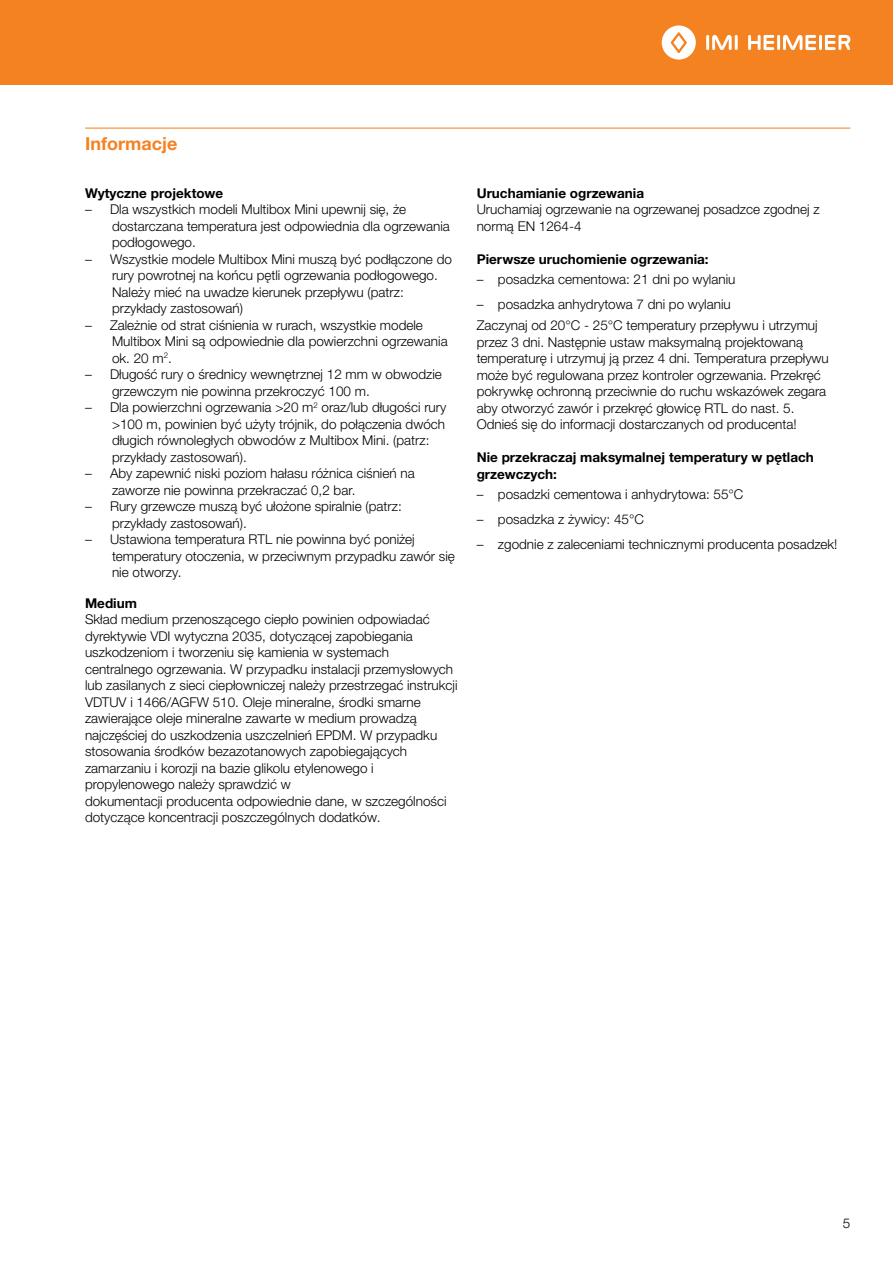
<style>
.page{position:relative;width:893px;height:1263px;background:#fff}
.page>*{position:absolute;margin:0;border:0;box-sizing:border-box;transform-origin:0 0}
.t1{font:700 18px "Helvetica Neue LTW1 G";color:#f58220}
.t2{font:300 13.5px/16.5px "Helvetica Neue LTW1 G";color:#000}
.t3{font:700 13.5px/16.5px "Helvetica Neue LTW1 G";color:#000}
</style>
<div class="page">
<div style="left:0;top:0;width:893px;height:85px;background:#f58220"></div>
<hr style="left:706px;top:35px;width:3px;height:15px;background:#fff">
<hr style="left:735px;top:35px;width:3px;height:15px;background:#fff">
<svg style="left:712px;top:35px;width:20px;height:15px"></svg>
<svg style="left:662px;top:25px;width:34px;height:35px"></svg>
<hr style="left:777px;top:35px;width:3px;height:15px;background:#fff">
<svg style="left:748px;top:35px;width:26px;height:15px"></svg>
<hr style="left:819px;top:35px;width:3px;height:15px;background:#fff">
<svg style="left:783px;top:35px;width:33px;height:15px"></svg>
<svg style="left:825px;top:35px;width:25px;height:15px"></svg>
<hr style="left:85px;top:128px;width:765px;height:1px;background:#f58220">
<h1 class="t1" style="left:85px;top:132px;width:94px">Informacje</h1>
<p class="t3" style="left:85px;top:184px;width:140px">Wytyczne projektowe</p>
<p class="t2" style="left:112px;top:201px;width:339px;text-indent:-27px">– Dla wszystkich modeli Multibox Mini upewnij się, że dostarczana temperatura jest odpowiednia dla ogrzewania podłogowego.</p>
<p class="t2" style="left:112px;top:251px;width:341px;text-indent:-27px">– Wszystkie modele Multibox Mini muszą być podłączone do rury powrotnej na końcu pętli ogrzewania podłogowego.<br>Należy mieć na uwadze kierunek przepływu (patrz: przykłady zastosowań)</p>
<p class="t2" style="left:112px;top:317px;width:337px;text-indent:-27px">– Zależnie od strat ciśnienia w rurach, wszystkie modele<br>Multibox Mini są odpowiednie dla powierzchni ogrzewania ok. 20 m<sup>2</sup>.</p>
<p class="t2" style="left:112px;top:366px;width:331px;text-indent:-27px">– Długość rury o średnicy wewnętrznej 12 mm w obwodzie grzewczym nie powinna przekroczyć 100 m.</p>
<p class="t2" style="left:112px;top:399px;width:336px;text-indent:-27px">– Dla powierzchni ogrzewania &gt;20 m<sup>2</sup> oraz/lub długości rury &gt;100 m, powinien być użyty trójnik, do połączenia dwóch długich równoległych obwodów z Multibox Mini. (patrz: przykłady zastosowań).</p>
<p class="t2" style="left:112px;top:465px;width:304px;text-indent:-27px">– Aby zapewnić niski poziom hałasu różnica ciśnień na zaworze nie powinna przekraczać 0,2 bar.</p>
<p class="t2" style="left:112px;top:498px;width:291px;text-indent:-27px">– Rury grzewcze muszą być ułożone spiralnie (patrz: przykłady zastosowań).</p>
<p class="t2" style="left:112px;top:531px;width:344px;text-indent:-27px">– Ustawiona temperatura RTL nie powinna być poniżej temperatury otoczenia, w przeciwnym przypadku zawór się nie otworzy.</p>
<p class="t3" style="left:85px;top:595px;width:53px">Medium</p>
<p class="t2" style="left:85px;top:611px;width:374px">Skład medium przenoszącego ciepło powinien odpowiadać dyrektywie VDI wytyczna 2035, dotyczącej zapobiegania uszkodzeniom i tworzeniu się kamienia w systemach centralnego ogrzewania. W przypadku instalacji przemysłowych lub zasilanych z sieci ciepłowniczej należy przestrzegać instrukcji VDTUV i 1466/AGFW 510. Oleje mineralne, środki smarne zawierające oleje mineralne zawarte w medium prowadzą najczęściej do uszkodzenia uszczelnień EPDM. W przypadku stosowania środków bezazotanowych zapobiegających zamarzaniu i korozji na bazie glikolu etylenowego i propylenowego należy sprawdzić w<br>dokumentacji producenta odpowiednie dane, w szczególności dotyczące koncentracji poszczególnych dodatków.</p>
<p class="t3" style="left:477px;top:184px;width:169px">Uruchamianie ogrzewania</p>
<p class="t2" style="left:477px;top:201px;width:344px">Uruchamiaj ogrzewanie na ogrzewanej posadzce zgodnej z normą EN 1264-4</p>
<p class="t3" style="left:477px;top:250px;width:233px">Pierwsze uruchomienie ogrzewania:</p>
<p class="t2" style="left:477px;top:271px;width:260px">– posadzka cementowa: 21 dni po wylaniu</p>
<p class="t2" style="left:477px;top:294px;width:343px;line-height:20.7px">– posadzka anhydrytowa 7 dni po wylaniu<br>Zaczynaj od 20°C - 25°C temperatury przepływu i utrzymuj</p>
<p class="t2" style="left:477px;top:333px;width:354px">przez 3 dni. Następnie ustaw maksymalną projektowaną temperaturę i utrzymuj ją przez 4 dni. Temperatura przepływu może być regulowana przez kontroler ogrzewania. Przekręć pokrywkę ochronną przeciwnie do ruchu wskazówek zegara aby otworzyć zawór i przekręć głowicę RTL do nast. 5.<br>Odnieś się do informacji dostarczanych od producenta!</p>
<p class="t3" style="left:477px;top:449px;width:339px">Nie przekraczaj maksymalnej temperatury w pętlach grzewczych:</p>
<p class="t2" style="left:477px;top:486px;width:268px">– posadzki cementowa i anhydrytowa: 55°C</p>
<p class="t2" style="left:477px;top:511px;width:169px">– posadzka z żywicy: 45°C</p>
<p class="t2" style="left:477px;top:536px;width:362px">– zgodnie z zaleceniami technicznymi producenta posadzek!</p>
<p class="t2" style="left:843px;top:1215px;width:9px">5</p>
</div>
